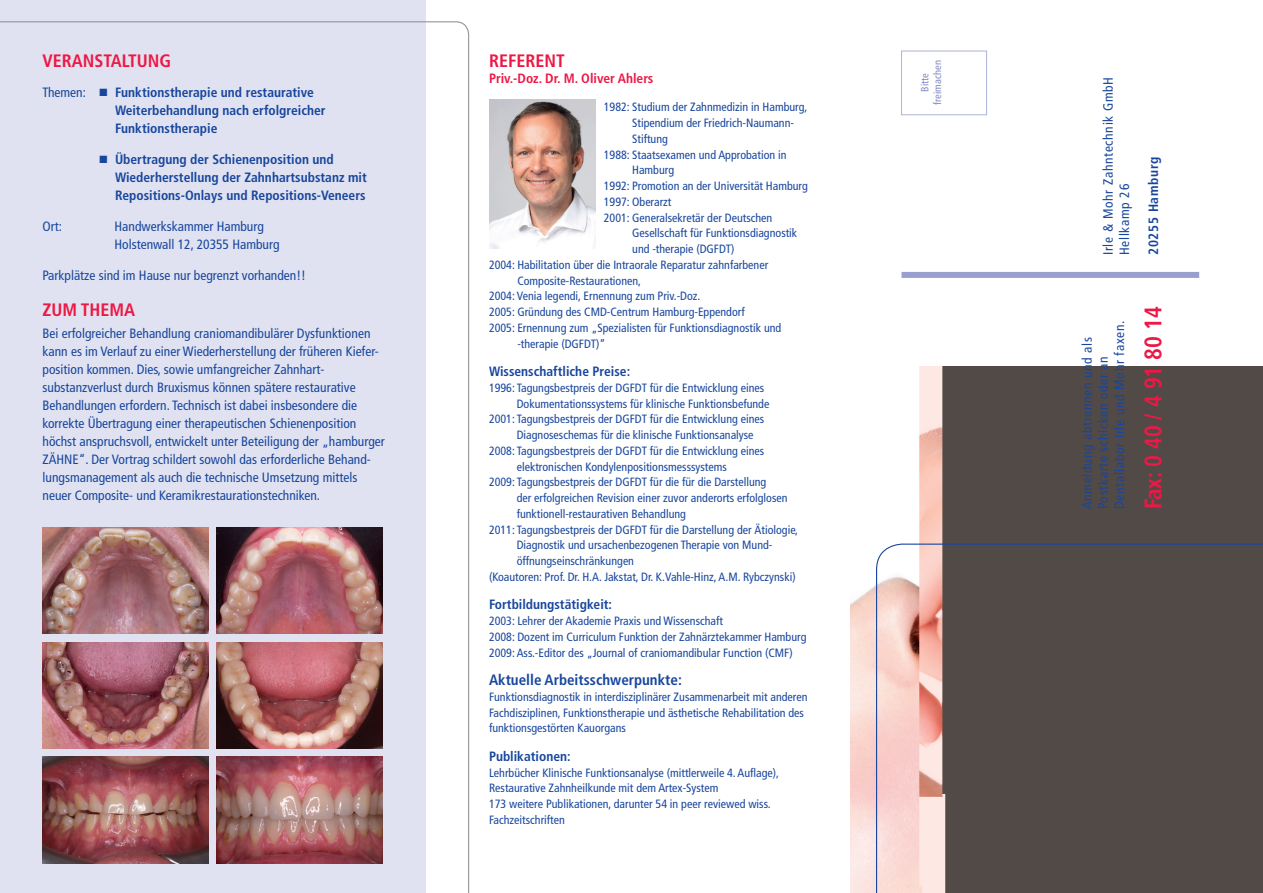
<style>
.page{position:relative;width:1263px;height:893px;background:#fff}
.page>*{position:absolute;margin:0;border:0;box-sizing:border-box;transform-origin:0 0}
.t1{font:700 condensed 24px "Frutiger";color:#ed1845;scale:.95 1}
.t2{font:700 condensed 18px "Frutiger";color:#ed1845}
.t3{font:700 condensed 15px "Frutiger";color:#18469d}
.t4{font:condensed 13.5px/18px "Frutiger";color:#18469d}
.t5{font:700 condensed 13.5px/18px "Frutiger";color:#18469d}
.t6{font:condensed 13.5px/16.2px "Frutiger";letter-spacing:.05em;color:#18469d}
.t7{font:700 condensed 13.5px "Frutiger";color:#ed1845}
.t8{font:700 condensed 13.5px "Frutiger";letter-spacing:.05em;color:#18469d}
.t9{font:condensed 12px/15.8px "Frutiger";color:#18469d}
.t10{font:condensed 10.5px/12.6px "Frutiger";color:#848cc5;text-align:center}
.s1{font-weight:400}
</style>
<div class="page">
<div style="left:0;top:0;width:425px;height:893px;background:#e0e2f1"></div>
<div style="left:901px;top:272px;width:298px;height:6px;background:#999ece"></div>
<div style="left:901px;top:51px;width:86px;height:64px;border:1px solid #aeb3d9"></div>
<img style="left:850px;top:367px;width:413px;height:526px">
<svg style="left:876px;top:544px;width:387px;height:349px"></svg>
<svg style="left:0;top:21px;width:469px;height:872px"></svg>
<img style="left:489px;top:99px;width:106px;height:149px">
<img style="left:43px;top:527px;width:165px;height:107px">
<img style="left:217px;top:527px;width:166px;height:107px">
<img style="left:43px;top:642px;width:165px;height:106px">
<img style="left:217px;top:642px;width:166px;height:106px">
<img style="left:43px;top:757px;width:165px;height:106px">
<img style="left:217px;top:757px;width:166px;height:106px">
<p class="t2" style="left:43px;top:50px;width:130px">VERANSTALTUNG</p>
<p class="t5" style="left:115px;top:84px;width:212px;text-indent:-72px"><span class="s1">Themen:</span> ■ Funktionstherapie und restaurative<br>Weiterbehandlung nach erfolgreicher<br>Funktionstherapie</p>
<p class="t5" style="left:115px;top:151px;width:253px;text-indent:-15px">■ Übertragung der Schienenposition und<br>Wiederherstellung der Zahnhartsubstanz mit<br>Repositions-Onlays und Repositions-Veneers</p>
<p class="t4" style="left:43px;top:217px;width:21px">Ort:</p>
<p class="t4" style="left:115px;top:217px;width:167px">Handwerkskammer Hamburg<br>Holstenwall 12, 20355 Hamburg</p>
<p class="t4" style="left:43px;top:266px;width:265px">Parkplätze sind im Hause nur begrenzt vorhanden!!</p>
<p class="t2" style="left:43px;top:299px;width:94px">ZUM THEMA</p>
<p class="t4" style="left:43px;top:324px;width:344px">Bei erfolgreicher Behandlung craniomandibulärer Dysfunktionen kann es im Verlauf zu einer Wiederherstellung der früheren Kiefer&shy;position kommen. Dies, sowie umfangreicher Zahnhart&shy;substanzverlust durch Bruxismus können spätere restaurative Behandlungen erfordern. Technisch ist dabei insbesondere die korrekte Übertragung einer therapeutischen Schienenposition höchst anspruchsvoll, entwickelt unter Beteiligung der „hamburger ZÄHNE“. Der Vortrag schildert sowohl das erforderliche Behand&shy;lungsmanagement als auch die technische Umsetzung mittels neuer Composite- und Keramikrestaurationstechniken.</p>
<p class="t2" style="left:489px;top:50px;width:77px">REFERENT</p>
<p class="t7" style="left:489px;top:70px;width:166px">Priv.-Doz. Dr. M. Oliver Ahlers</p>
<p class="t9" style="left:632px;top:99px;width:177px;text-indent:-28px">1982: Studium der Zahnmedizin in Hamburg,<br>Stipendium der Friedrich-Naumann-<br>Stiftung</p>
<p class="t9" style="left:632px;top:147px;width:156px;text-indent:-28px">1988: Staatsexamen und Approbation in<br>Hamburg</p>
<p class="t9" style="left:604px;top:178px;width:206px">1992: Promotion an der Universität Hamburg</p>
<p class="t9" style="left:604px;top:194px;width:69px">1997: Oberarzt</p>
<p class="t9" style="left:632px;top:210px;width:167px;text-indent:-28px">2001: Generalsekretär der Deutschen<br>Gesellschaft für Funktionsdiagnostik und -therapie (DGFDT)</p>
<p class="t9" style="left:517px;top:257px;width:252px;text-indent:-28px">2004: Habilitation über die Intraorale Reparatur zahnfarbener<br>Composite-Restaurationen,</p>
<p class="t9" style="left:489px;top:288px;width:213px">2004: Venia legendi, Ernennung zum Priv.-Doz.</p>
<p class="t9" style="left:489px;top:304px;width:257px">2005: Gründung des CMD-Centrum Hamburg-Eppendorf</p>
<p class="t9" style="left:517px;top:320px;width:265px;text-indent:-28px">2005: Ernennung zum „Spezialisten für Funktionsdiagnostik und -therapie (DGFDT)“</p>
<p class="t5" style="left:489px;top:362px;width:143px">Wissenschaftliche Preise:</p>
<p class="t9" style="left:517px;top:380px;width:254px;text-indent:-28px">1996: Tagungsbestpreis der DGFDT für die Entwicklung eines<br>Dokumentationssystems für klinische Funktionsbefunde</p>
<p class="t9" style="left:517px;top:411px;width:249px;text-indent:-28px">2001: Tagungsbestpreis der DGFDT für die Entwicklung eines<br>Diagnoseschemas für die klinische Funktionsanalyse</p>
<p class="t9" style="left:517px;top:443px;width:249px;text-indent:-28px">2008: Tagungsbestpreis der DGFDT für die Entwicklung eines elektronischen Kondylenpositionsmesssystems</p>
<p class="t9" style="left:517px;top:474px;width:272px;text-indent:-28px">2009: Tagungsbestpreis der DGFDT für die für die Darstellung<br>der erfolgreichen Revision einer zuvor anderorts erfolglosen funktionell-restaurativen Behandlung</p>
<p class="t9" style="left:517px;top:522px;width:283px;text-indent:-28px">2011: Tagungsbestpreis der DGFDT für die Darstellung der Ätiologie,<br>Diagnostik und ursachenbezogenen Therapie von Mund&shy;öffnungseinschränkungen</p>
<p class="t9" style="left:489px;top:569px;width:308px">(Koautoren: Prof. Dr. H.A. Jakstat, Dr. K.Vahle-Hinz, A.M. Rybczynski)</p>
<p class="t5" style="left:489px;top:596px;width:125px">Fortbildungstätigkeit:</p>
<p class="t9" style="left:489px;top:613px;width:236px">2003: Lehrer der Akademie Praxis und Wissenschaft</p>
<p class="t9" style="left:489px;top:629px;width:319px">2008: Dozent im Curriculum Funktion der Zahnärztekammer Hamburg</p>
<p class="t9" style="left:489px;top:645px;width:305px">2009: Ass.-Editor des „Journal of craniomandibular Function (CMF)</p>
<p class="t3" style="left:489px;top:671px;width:194px">Aktuelle Arbeitsschwerpunkte:</p>
<p class="t9" style="left:489px;top:689px;width:320px">Funktionsdiagnostik in interdisziplinärer Zusammenarbeit mit anderen<br>Fachdisziplinen, Funktionstherapie und ästhetische Rehabilitation des funktionsgestörten Kauorgans</p>
<p class="t5" style="left:489px;top:747px;width:83px">Publikationen:</p>
<p class="t9" style="left:489px;top:765px;width:292px">Lehrbücher Klinische Funktionsanalyse (mittlerweile 4. Auflage),</p>
<p class="t9" style="left:489px;top:780px;width:231px">Restaurative Zahnheilkunde mit dem Artex-System</p>
<p class="t9" style="left:489px;top:796px;width:283px">173 weitere Publikationen, darunter 54 in peer reviewed wiss.<br>Fachzeitschriften</p>
<p class="t10" style="left:919px;top:105px;width:46px;rotate:-90deg">Bitte freimachen</p>
<p class="t6" style="left:1100px;top:255px;width:180px;rotate:-90deg">Irle &amp; Mohr Zahntechnik GmbH<br>Hellkamp 26</p>
<p class="t8" style="left:1145px;top:255px;width:100px;rotate:-90deg">20255 Hamburg</p>
<p class="t6" style="left:1079px;top:509px;width:190px;rotate:-90deg">Anmeldung abtrennen und als<br>Postkarte schicken oder an<br>Dentallabor Irle und Mohr faxen.</p>
<p class="t1" style="left:1139px;top:509px;width:215px;rotate:-90deg">Fax: 0 40 / 4 91 80 14</p>
</div>
